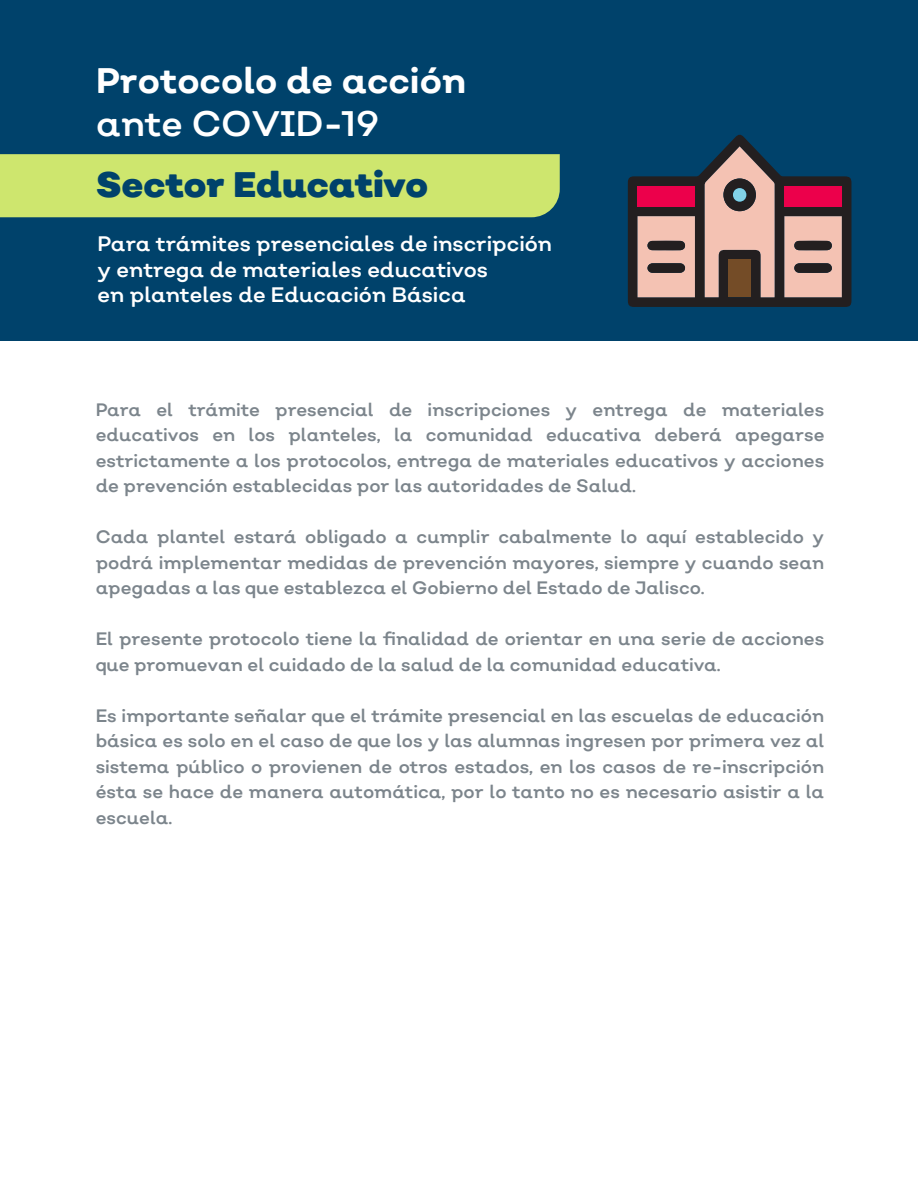
<style>
.page{position:relative;width:918px;height:1188px;background:#fff}
.page>*{position:absolute;margin:0;border:0;box-sizing:border-box;transform-origin:0 0}
.t1{font:700 35.55px "Nutmeg";color:#fff}
.t2{font:900 35.55px "Nutmeg";color:#00426b}
.t3{font:35.55px "Nutmeg";color:#fff}
.t4{font:21px/25.2px "Nutmeg";color:#fff}
.t5{font:18px/25.5px "Nutmeg";color:#7c858c;text-align:justify}
</style>
<div class="page">
<div style="left:0;top:0;width:918px;height:340px;background:#00426b"></div>
<div style="left:0;top:154px;width:560px;height:63px;background:#cee66e"></div>
<svg style="left:628px;top:134px;width:224px;height:173px"></svg>
<div style="left:733px;top:188px;width:13px;height:14px;background:#82d2e7;border-radius:50%"></div>
<h1 class="t1" style="left:96px;top:58px;width:372px">Protocolo de acción</h1>
<h1 class="t3" style="left:96px;top:100px;width:285px">ante COVID-19</h1>
<h1 class="t2" style="left:96px;top:162px;width:333px">Sector Educativo</h1>
<p class="t4" style="left:98px;top:231px;width:456px">Para trámites presenciales de inscripción y entrega de materiales educativos<br>en planteles de Educación Básica</p>
<p class="t5" style="left:96px;top:396px;width:730px">Para el trámite presencial de inscripciones y entrega de materiales educativos en los planteles, la comunidad educativa deberá apegarse estrictamente a los protocolos, entrega de materiales educativos y acciones de prevención establecidas por las autoridades de Salud.</p>
<p class="t5" style="left:96px;top:524px;width:730px">Cada plantel estará obligado a cumplir cabalmente lo aquí establecido y podrá implementar medidas de prevención mayores, siempre y cuando sean apegadas a las que establezca el Gobierno del Estado de Jalisco.</p>
<p class="t5" style="left:96px;top:626px;width:730px">El presente protocolo tiene la finalidad de orientar en una serie de acciones que promuevan el cuidado de la salud de la comunidad educativa.</p>
<p class="t5" style="left:96px;top:702px;width:730px">Es importante señalar que el trámite presencial en las escuelas de educación básica es solo en el caso de que los y las alumnas ingresen por primera vez al sistema público o provienen de otros estados, en los casos de re-inscripción ésta se hace de manera automática, por lo tanto no es necesario asistir a la escuela.</p>
</div>
